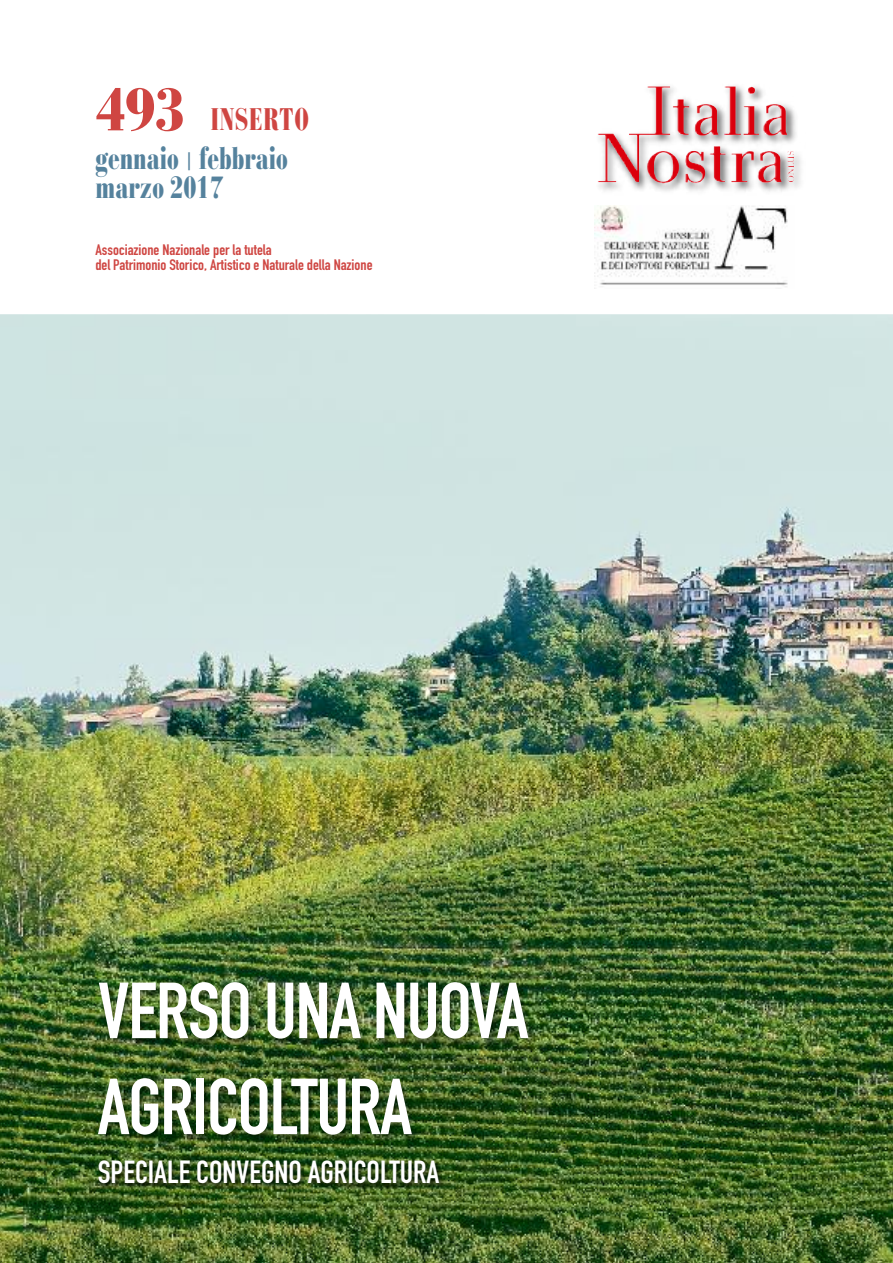
<style>
.page{position:relative;width:893px;height:1263px;background:#fff}
.page>*{position:absolute;margin:0;border:0;box-sizing:border-box;transform-origin:0 0}
.t1{font:700 78px/96px "DIN Condensed";letter-spacing:-.015em;color:#fff}
.t2{font:900 condensed 32.7px/39px "Bauer Bodoni BT";color:#55829d;scale:.82 1}
.t3{font:700 31.5px "DIN Condensed";color:#fff}
.t4{font:700 15px/15px "DIN Condensed";color:#cf4642;scale:1.06 1}
.s1{font-size:63.45px;color:#cf4642}
.s2{color:#cf4642}
.s3{font-size:18px}
</style>
<div class="page">
<img style="left:597px;top:85px;width:204px;height:107px">
<img style="left:598px;top:87px;width:113px;height:95px">
<img style="left:0;top:314px;width:893px;height:949px">
<img style="left:88px;top:970px;width:730px;height:221px">
<img style="left:595px;top:205px;width:193px;height:82px">
<img style="left:90px;top:1152px;width:702px;height:60px">
<h2 class="t2" style="left:96px;top:104px;width:262px"><span class="s1">493</span> <span class="s2">INSERTO </span>gennaio <span class="s3">|</span> febbraio</h2>
<h2 class="t2" style="left:96px;top:171px;width:157px">marzo 2017</h2>
<p class="t4" style="left:95px;top:242px;width:263px">Associazione Nazionale per la tutela<br>del Patrimonio Storico, Artistico e Naturale della Nazione</p>
<h1 class="t1" style="left:98px;top:963px;width:432px">VERSO UNA NUOVA<br>AGRICOLTURA</h1>
<h3 class="t3" style="left:98px;top:1154px;width:343px">SPECIALE CONVEGNO AGRICOLTURA</h3>
</div>
